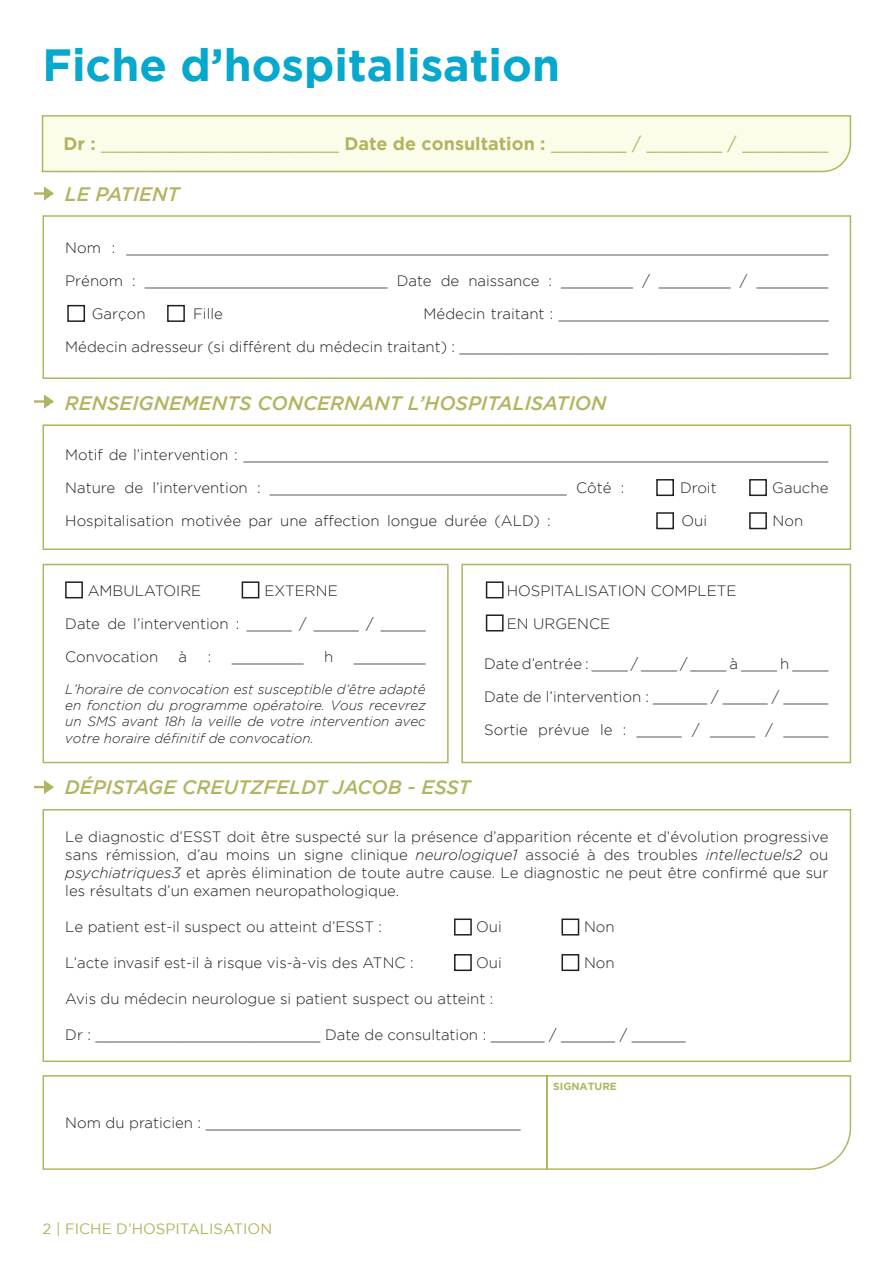
<style>
.page{position:relative;width:893px;height:1263px;background:#fff}
.page>*{position:absolute;margin:0;border:0;box-sizing:border-box;transform-origin:0 0}
.t1{font:700 45px "Gotham";color:#06a8cd}
.t2{font:italic 500 19.5px "Gotham";color:#b2b560}
.t3{font:18px "Gotham";color:#b2b560}
.t4{font:300 15px/18px "Gotham";color:#231f20;text-align:justify}
.t5{font:15px "Gotham";color:#b2b560}
.t6{font:italic 300 13.5px/16.2px "Gotham";color:#231f20;text-align:justify}
.t7{font:700 10.35px "Gotham";color:#b2b560}
.s1{font-weight:700}
.s2{font-style:italic}
</style>
<div class="page">
<svg style="left:41px;top:115px;width:811px;height:58px"></svg>
<svg style="left:34px;top:186px;width:20px;height:15px"></svg>
<svg style="left:34px;top:394px;width:20px;height:15px"></svg>
<div style="left:43px;top:215px;width:808px;height:164px;border:2px solid #b2b560"></div>
<div style="left:43px;top:424px;width:808px;height:126px;border:2px solid #b2b560"></div>
<div style="left:43px;top:564px;width:406px;height:199px;border:2px solid #b2b560"></div>
<div style="left:461px;top:564px;width:390px;height:199px;border:2px solid #b2b560"></div>
<div style="left:67px;top:305px;width:18px;height:17px;border:2px solid #231f20"></div>
<div style="left:656px;top:479px;width:18px;height:17px;border:2px solid #231f20"></div>
<div style="left:656px;top:512px;width:18px;height:17px;border:2px solid #231f20"></div>
<div style="left:65px;top:581px;width:18px;height:17px;border:2px solid #231f20"></div>
<div style="left:242px;top:581px;width:17px;height:17px;border:2px solid #231f20"></div>
<div style="left:486px;top:581px;width:18px;height:17px;border:2px solid #231f20"></div>
<div style="left:486px;top:614px;width:18px;height:17px;border:2px solid #231f20"></div>
<div style="left:167px;top:305px;width:18px;height:17px;border:2px solid #231f20"></div>
<div style="left:749px;top:479px;width:18px;height:17px;border:2px solid #231f20"></div>
<div style="left:749px;top:512px;width:18px;height:17px;border:2px solid #231f20"></div>
<svg style="left:42px;top:1075px;width:810px;height:95px"></svg>
<hr style="left:546px;top:1075px;width:2px;height:94px;background:#b2b560">
<svg style="left:34px;top:780px;width:20px;height:14px"></svg>
<div style="left:43px;top:809px;width:808px;height:253px;border:2px solid #b2b560"></div>
<div style="left:454px;top:918px;width:18px;height:17px;border:2px solid #231f20"></div>
<div style="left:454px;top:954px;width:18px;height:17px;border:2px solid #231f20"></div>
<div style="left:561px;top:918px;width:18px;height:17px;border:2px solid #231f20"></div>
<div style="left:561px;top:954px;width:18px;height:17px;border:2px solid #231f20"></div>
<p class="t1" style="left:43px;top:39px;width:519px">Fiche d’hospitalisation</p>
<p class="t3" style="left:64px;top:134px;width:766px"><span class="s1">Dr :</span> ______________________ <span class="s1">Date de consultation :</span> _______ / _______ / ________</p>
<p class="t2" style="left:65px;top:183px;width:116px">LE PATIENT</p>
<p class="t4" style="left:65px;top:239px;width:765px">Nom : ______________________________________________________________________________</p>
<p class="t4" style="left:65px;top:272px;width:765px">Prénom : ___________________________ Date de naissance : ________ / ________ / ________</p>
<p class="t4" style="left:92px;top:305px;width:55px">Garçon</p>
<p class="t4" style="left:193px;top:305px;width:31px">Fille</p>
<p class="t4" style="left:424px;top:305px;width:407px">Médecin traitant : ______________________________</p>
<p class="t4" style="left:65px;top:338px;width:765px">Médecin adresseur (si différent du médecin traitant) : _________________________________________</p>
<p class="t2" style="left:65px;top:391px;width:543px">RENSEIGNEMENTS CONCERNANT L’HOSPITALISATION</p>
<p class="t4" style="left:65px;top:445px;width:765px">Motif de l’intervention : _________________________________________________________________</p>
<p class="t4" style="left:65px;top:478px;width:561px">Nature de l’intervention : _________________________________ Côté :</p>
<p class="t4" style="left:680px;top:478px;width:38px">Droit</p>
<p class="t4" style="left:772px;top:478px;width:58px">Gauche</p>
<p class="t4" style="left:65px;top:511px;width:487px">Hospitalisation motivée par une affection longue durée (ALD) :</p>
<p class="t4" style="left:681px;top:511px;width:27px">Oui</p>
<p class="t4" style="left:772px;top:511px;width:32px">Non</p>
<p class="t4" style="left:88px;top:581px;width:115px">AMBULATOIRE</p>
<p class="t4" style="left:264px;top:581px;width:75px">EXTERNE</p>
<p class="t4" style="left:65px;top:614px;width:362px">Date de l’intervention : _____ / _____ / _____</p>
<p class="t4" style="left:65px;top:647px;width:94px">Convocation</p>
<p class="t4" style="left:179px;top:647px;width:10px">à</p>
<p class="t4" style="left:208px;top:647px;width:5px">:</p>
<p class="t4" style="left:232px;top:647px;width:74px">________</p>
<p class="t4" style="left:324px;top:647px;width:11px">h</p>
<p class="t4" style="left:354px;top:647px;width:74px">________</p>
<p class="t6" style="left:65px;top:681px;width:362px">L’horaire de convocation est susceptible d’être adapté en fonction du programme opératoire. Vous recevrez un SMS avant 18h la veille de votre intervention avec votre horaire définitif de convocation.</p>
<p class="t4" style="left:507px;top:581px;width:231px">HOSPITALISATION COMPLETE</p>
<p class="t4" style="left:507px;top:614px;width:105px">EN URGENCE</p>
<p class="t4" style="left:484px;top:654px;width:346px">Date d’entrée : ____ / ____ / ____ à ____ h ____</p>
<p class="t4" style="left:484px;top:687px;width:346px">Date de l’intervention : ______ / _____ / _____</p>
<p class="t4" style="left:484px;top:720px;width:346px">Sortie prévue le : _____ / _____ / _____</p>
<p class="t2" style="left:65px;top:776px;width:407px">DÉPISTAGE CREUTZFELDT JACOB - ESST</p>
<p class="t4" style="left:65px;top:827px;width:765px">Le diagnostic d’ESST doit être suspecté sur la présence d’apparition récente et d’évolution progressive sans rémission, d’au moins un signe clinique <span class="s2">neurologique1</span> associé à des troubles <span class="s2">intellectuels2</span> ou <span class="s2">psychiatriques3</span> et après élimination de toute autre cause. Le diagnostic ne peut être confirmé que sur les résultats d’un examen neuropathologique.</p>
<p class="t4" style="left:65px;top:917px;width:318px">Le patient est-il suspect ou atteint d’ESST :</p>
<p class="t4" style="left:476px;top:917px;width:27px">Oui</p>
<p class="t4" style="left:584px;top:917px;width:32px">Non</p>
<p class="t4" style="left:65px;top:953px;width:350px">L’acte invasif est-il à risque vis-à-vis des ATNC :</p>
<p class="t4" style="left:476px;top:953px;width:27px">Oui</p>
<p class="t4" style="left:584px;top:953px;width:32px">Non</p>
<p class="t4" style="left:65px;top:989px;width:430px">Avis du médecin neurologue si patient suspect ou atteint :</p>
<p class="t4" style="left:65px;top:1025px;width:622px">Dr : _________________________ Date de consultation : ______ / ______ / ______</p>
<p class="t4" style="left:65px;top:1113px;width:457px">Nom du praticien : ___________________________________</p>
<p class="t7" style="left:553px;top:1080px;width:65px">SIGNATURE</p>
<p class="t5" style="left:43px;top:1221px;width:231px">2 | FICHE D’HOSPITALISATION</p>
</div>
